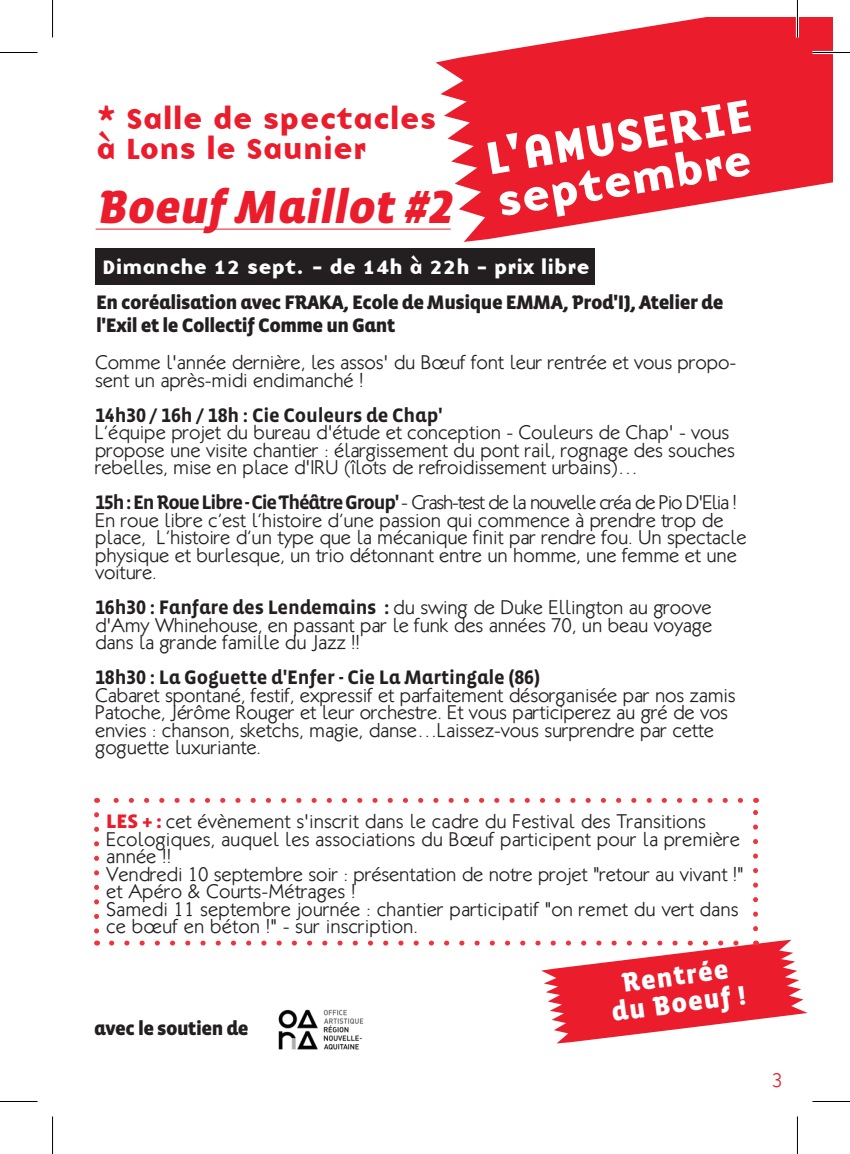
<style>
.page{position:relative;width:850px;height:1154px;background:#fff}
.page>*{position:absolute;margin:0;border:0;box-sizing:border-box;transform-origin:0 0}
.t1{font:italic 900 47.5px "Vista Sans Alt";color:#eb1c2c}
.t2{font:700 47.5px "Base Nine";color:#fff}
.t3{font:700 43.75px "Base Nine";color:#fff}
.t4{font:700 30px/30px "Base Nine";color:#eb1c2c}
.t5{font:900 27.5px/27.5px "Vista Sans Alt";color:#fff;text-align:center}
.t6{font:300 20px/17.5px "Klill";letter-spacing:-.01em;color:#231f20}
.t7{font:900 20px/22.5px "Vista Sans Alt";letter-spacing:-.025em;color:#231f20}
.t8{font:700 20px "Vista Sans Alt";letter-spacing:-.01em;color:#231f20}
.t9{font:700 20px "Base Nine";color:#fff}
.t10{font:300 20px "Klill";color:#eb1c2c}
.s1{font-family:"Vista Sans Alt";font-weight:700}
.s2{font-family:"Vista Sans Alt";font-weight:900;color:#eb1c2c}
</style>
<div class="page">
<hr style="left:96px;top:229px;width:354px;height:1px;background:#eb1c2c">
<div style="left:96px;top:249px;width:499px;height:36px;background:#231f20"></div>
<svg style="left:435px;top:17px;width:397px;height:225px;fill:#eb1c2c"></svg>
<img style="left:278px;top:1043px;width:81px;height:7px">
<svg style="left:113px;top:798px;width:627px;height:5px"></svg>
<svg style="left:94px;top:815px;width:5px;height:130px"></svg>
<svg style="left:111px;top:940px;width:696px;height:103px"></svg>
<svg style="left:753px;top:798px;width:4px;height:131px"></svg>
<hr style="left:812px;top:51px;width:37px;height:3px;background:#fff">
<hr style="left:795px;top:0;width:3px;height:38px;background:#fff">
<hr style="left:0;top:52px;width:38px;height:1px;background:#000">
<hr style="left:812px;top:52px;width:37px;height:1px;background:#000">
<hr style="left:0;top:1101px;width:38px;height:1px;background:#000">
<hr style="left:812px;top:1101px;width:37px;height:1px;background:#000">
<hr style="left:52px;top:0;width:1px;height:38px;background:#000">
<hr style="left:52px;top:1116px;width:1px;height:38px;background:#000">
<hr style="left:796px;top:0;width:1px;height:38px;background:#000">
<hr style="left:796px;top:1116px;width:1px;height:38px;background:#000">
<h1 class="t2" style="left:480px;top:121px;width:271px;rotate:-9deg">L'AMUSERIE</h1>
<h3 class="t4" style="left:96px;top:102px;width:342px">* Salle de spectacles à Lons le Saunier</h3>
<h2 class="t3" style="left:491px;top:167px;width:259px;rotate:-9deg">septembre</h2>
<h1 class="t1" style="left:96px;top:182px;width:365px">Boeuf Maillot #2</h1>
<p class="t9" style="left:102px;top:252px;width:488px">Dimanche 12 sept. - de 14h à 22h - prix libre</p>
<p class="t7" style="left:96px;top:291px;width:628px">En coréalisation avec FRAKA, Ecole de Musique EMMA, Prod'IJ, Atelier de l'Exil et le Collectif Comme un Gant</p>
<p class="t6" style="left:95px;top:353px;width:642px">Comme l'année dernière, les assos' du Bœuf font leur rentrée et vous propo&shy;sent un après-midi endimanché !</p>
<p class="t8" style="left:95px;top:405px;width:349px">14h30 / 16h / 18h : Cie Couleurs de Chap'</p>
<p class="t6" style="left:95px;top:423px;width:641px">L’équipe projet du bureau d'étude et conception - Couleurs de Chap' - vous propose une visite chantier : élargissement du pont rail, rognage des souches rebelles, mise en place d'IRU (îlots de refroidissement urbains)…</p>
<p class="t6" style="left:95px;top:493px;width:652px"><span class="s1">15h : En Roue Libre - Cie Théâtre Group'</span> - Crash-test de la nouvelle créa de Pio D'Elia !<br>En roue libre c’est l’histoire d’une passion qui commence à prendre trop de place, L’histoire d’un type que la mécanique finit par rendre fou. Un spectacle physique et burlesque, un trio détonnant entre un homme, une femme et une voiture.</p>
<p class="t6" style="left:95px;top:598px;width:618px;text-align:justify"><span class="s1">16h30 : Fanfare des Lendemains :</span> du swing de Duke Ellington au groove d'Amy Whinehouse, en passant par le funk des années 70, un beau voyage dans la grande famille du Jazz !!</p>
<p class="t8" style="left:95px;top:667px;width:446px">18h30 : La Goguette d'Enfer - Cie La Martingale (86)</p>
<p class="t6" style="left:95px;top:686px;width:641px">Cabaret spontané, festif, expressif et parfaitement désorganisée par nos zamis Patoche, Jérôme Rouger et leur orchestre. Et vous participerez au gré de vos envies : chanson, sketchs, magie, danse…Laissez-vous surprendre par cette goguette luxuriante.</p>
<p class="t6" style="left:106px;top:813px;width:638px"><span class="s2">LES + :</span> cet évènement s'inscrit dans le cadre du Festival des Transitions Ecologiques, auquel les associations du Bœuf participent pour la première année !!<br>Vendredi 10 septembre soir : présentation de notre projet "retour au vivant !" et Apéro &amp; Courts-Métrages !<br>Samedi 11 septembre journée : chantier participatif "on remet du vert dans ce bœuf en béton !" - sur inscription.</p>
<p class="t7" style="left:94px;top:1017px;width:156px">avec le soutien de</p>
<h3 class="t5" style="left:605px;top:972px;width:136px;rotate:-8deg">Rentrée du Boeuf !</h3>
<p class="t10" style="left:771px;top:1069px;width:12px">3</p>
</div>
